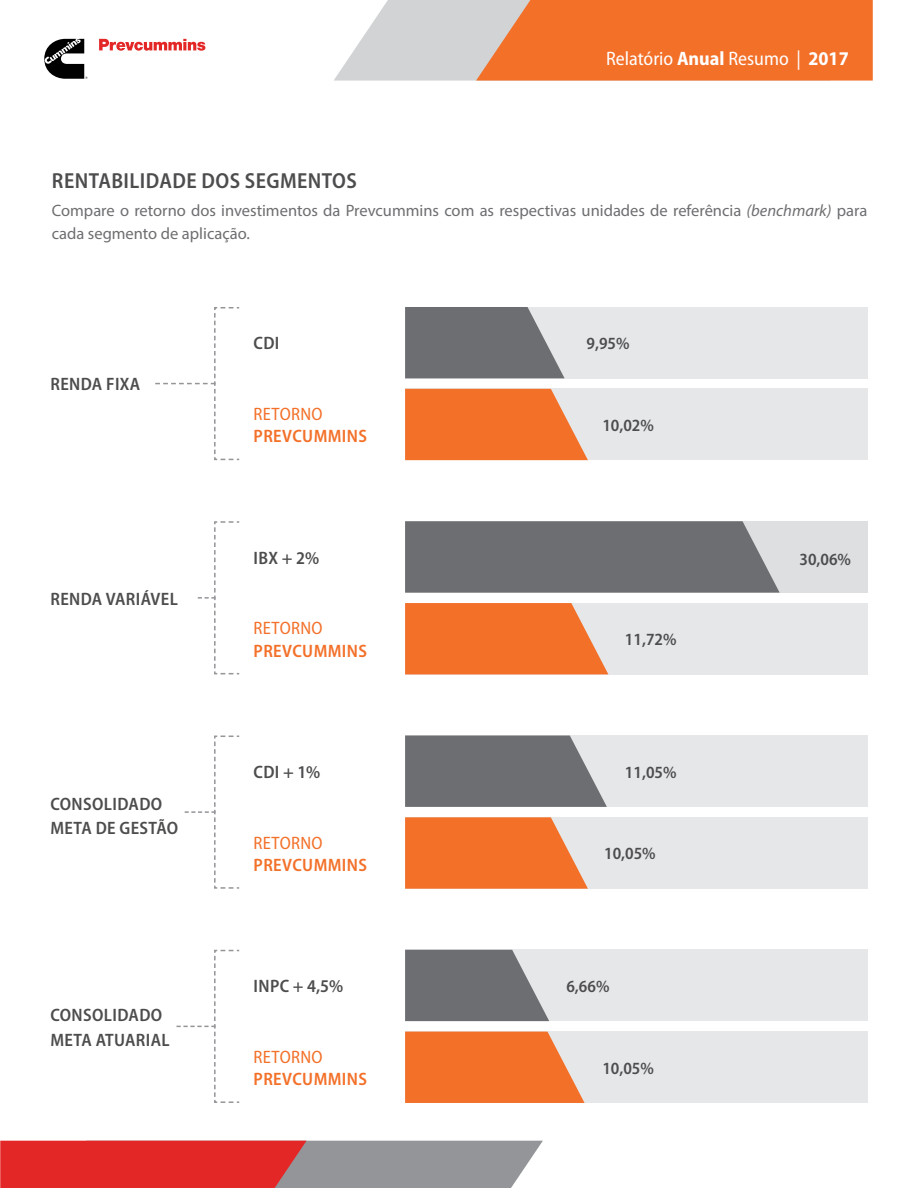
<style>
.page{position:relative;width:918px;height:1188px;background:#fff}
.page>*{position:absolute;margin:0;border:0;box-sizing:border-box;transform-origin:0 0}
.t1{font:600 semi-condensed 21.9px "Myriad Pro";letter-spacing:.02em;color:#4d4d4f}
.t2{font:semi-condensed 19.5px "Myriad Pro";color:#fff}
.t3{font:600 semi-condensed 18px/24.8px "Myriad Pro";letter-spacing:.02em;color:#4d4d4f}
.t4{font:600 semi-condensed 18px "Myriad Pro";letter-spacing:.02em;color:#f37029}
.t5{font:semi-condensed 18px "Myriad Pro";letter-spacing:.02em;color:#f37029}
.t6{font:600 semi-condensed 17.1px "Myriad Pro";color:#4d4d4f}
.t7{font:16.5px/22.5px "Myriad Pro";color:#6d6e71}
.s1{font-weight:700}
.s2{font-style:italic}
</style>
<div class="page">
<svg style="left:0;top:1141px;width:543px;height:47px;background:#c05d5d"></svg>
<svg style="left:334px;top:0;width:539px;height:81px;background:#ea9161"></svg>
<svg style="left:44px;top:39px;width:44px;height:40px"></svg>
<svg style="left:99px;top:39px;width:106px;height:12px"></svg>
<div style="left:405px;top:307px;width:463px;height:71px;background:#e6e7e8"></div>
<svg style="left:405px;top:307px;width:160px;height:71px;background:#7b7c7e"></svg>
<div style="left:405px;top:389px;width:462px;height:71px;background:#e6e7e8"></div>
<svg style="left:405px;top:389px;width:183px;height:71px;background:#f17b3b"></svg>
<div style="left:405px;top:736px;width:463px;height:71px;background:#e6e7e8"></div>
<svg style="left:405px;top:736px;width:202px;height:71px;background:#78797c"></svg>
<div style="left:405px;top:817px;width:462px;height:72px;background:#e6e7e8"></div>
<svg style="left:405px;top:817px;width:183px;height:72px;background:#f17c3d"></svg>
<div style="left:405px;top:521px;width:463px;height:72px;background:#dedfe0"></div>
<svg style="left:405px;top:521px;width:375px;height:72px;background:#737477"></svg>
<div style="left:405px;top:603px;width:462px;height:71px;background:#e6e7e8"></div>
<svg style="left:405px;top:603px;width:203px;height:71px;background:#f17a3a"></svg>
<div style="left:405px;top:950px;width:463px;height:71px;background:#e6e7e8"></div>
<svg style="left:405px;top:950px;width:144px;height:71px;background:#7c7d7f"></svg>
<div style="left:405px;top:1032px;width:462px;height:71px;background:#e6e7e8"></div>
<svg style="left:405px;top:1032px;width:180px;height:71px;background:#f17c3c"></svg>
<svg style="left:198px;top:521px;width:42px;height:154px"></svg>
<svg style="left:176px;top:949px;width:64px;height:154px"></svg>
<svg style="left:155px;top:307px;width:85px;height:154px"></svg>
<svg style="left:185px;top:735px;width:55px;height:154px"></svg>
<p class="t2" style="left:606px;top:47px;width:244px">Relatório <span class="s1">Anual</span> Resumo | <span class="s1">2017</span></p>
<h1 class="t1" style="left:52px;top:167px;width:306px">RENTABILIDADE DOS SEGMENTOS</h1>
<p class="t7" style="left:52px;top:199px;width:817px">Compare o retorno dos investimentos da Prevcummins com as respectivas unidades de referência <span class="s2">(benchmark)</span> para cada segmento de aplicação.</p>
<p class="t3" style="left:50px;top:372px;width:91px">RENDA FIXA</p>
<p class="t3" style="left:50px;top:586px;width:129px">RENDA VARIÁVEL</p>
<p class="t3" style="left:50px;top:791px;width:129px">CONSOLIDADO<br>META DE GESTÃO</p>
<p class="t3" style="left:50px;top:1002px;width:121px">CONSOLIDADO<br>META ATUARIAL</p>
<p class="t3" style="left:254px;top:331px;width:27px">CDI</p>
<p class="t5" style="left:254px;top:403px;width:71px">RETORNO</p>
<p class="t4" style="left:254px;top:425px;width:115px">PREVCUMMINS</p>
<p class="t3" style="left:254px;top:545px;width:67px">IBX + 2%</p>
<p class="t5" style="left:254px;top:617px;width:71px">RETORNO</p>
<p class="t4" style="left:254px;top:639px;width:115px">PREVCUMMINS</p>
<p class="t3" style="left:254px;top:759px;width:68px">CDI + 1%</p>
<p class="t5" style="left:254px;top:831px;width:71px">RETORNO</p>
<p class="t4" style="left:254px;top:854px;width:115px">PREVCUMMINS</p>
<p class="t3" style="left:254px;top:973px;width:91px">INPC + 4,5%</p>
<p class="t5" style="left:254px;top:1046px;width:71px">RETORNO</p>
<p class="t4" style="left:254px;top:1068px;width:115px">PREVCUMMINS</p>
<p class="t6" style="left:587px;top:333px;width:45px">9,95%</p>
<p class="t6" style="left:602px;top:414px;width:53px">10,02%</p>
<p class="t6" style="left:625px;top:629px;width:53px">11,72%</p>
<p class="t6" style="left:625px;top:761px;width:53px">11,05%</p>
<p class="t6" style="left:604px;top:843px;width:53px">10,05%</p>
<p class="t6" style="left:566px;top:976px;width:45px">6,66%</p>
<p class="t6" style="left:602px;top:1057px;width:53px">10,05%</p>
<p class="t6" style="left:800px;top:548px;width:53px">30,06%</p>
</div>
